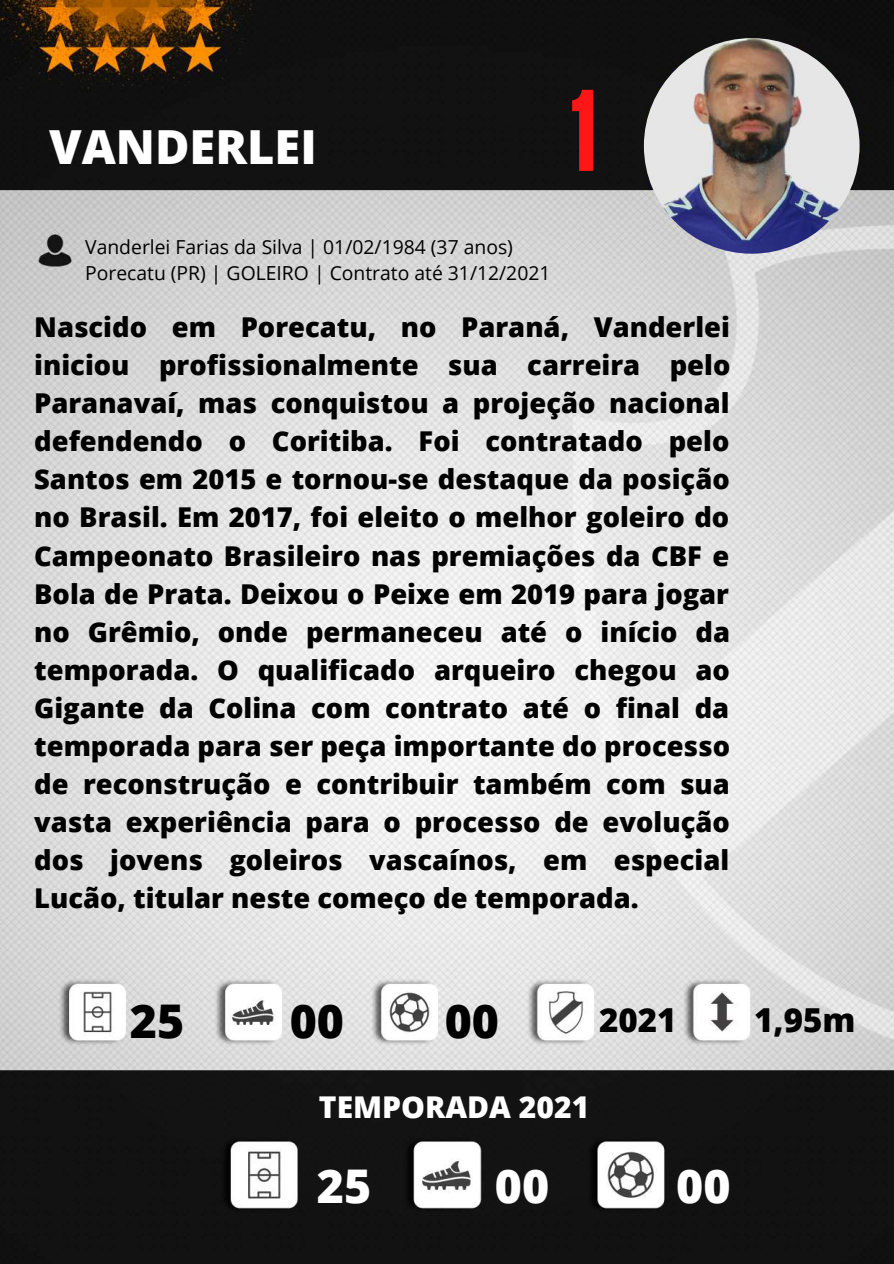
<style>
.page{position:relative;width:894px;height:1264px;background:#fff}
.page>*{position:absolute;margin:0;border:0;box-sizing:border-box;transform-origin:0 0}
.t1{font:99.75px "Aka Acid GR Compacta";color:#ff1616}
.t2{font:800 46.95px "Open Sans";color:#fff}
.t3{font:800 46.5px "Open Sans";color:#000}
.t4{font:800 46.5px "Open Sans";color:#fff}
.t5{font:800 33px "Open Sans";color:#000}
.t6{font:800 30px "Open Sans";color:#fff}
.t7{font:800 27.3px/38.1px "Open Sans";color:#000;text-align:justify}
.t8{font:19.35px/26.1px "Open Sans";color:#000}
</style>
<div class="page">
<img style="left:0;top:0;width:893px;height:1263px">
<img style="left:643px;top:38px;width:216px;height:216px;border-radius:50%">
<div style="left:372px;top:1072px;width:150px;height:49px;background:#131313"></div>
<h2 class="t2" style="left:49px;top:114px;width:269px">VANDERLEI</h2>
<h1 class="t1" style="left:571px;top:92px;width:29px">1</h1>
<p class="t8" style="left:85px;top:233px;width:466px">Vanderlei Farias da Silva | 01/02/1984 (37 anos)<br>Porecatu (PR) | GOLEIRO | Contrato até 31/12/2021</p>
<p class="t7" style="left:34px;top:307px;width:697px">Nascido em Porecatu, no Paraná, Vanderlei iniciou profissionalmente sua carreira pelo Paranavaí, mas conquistou a projeção nacional defendendo o Coritiba. Foi contratado pelo Santos em 2015 e tornou-se destaque da posição no Brasil. Em 2017, foi eleito o melhor goleiro do Campeonato Brasileiro nas premiações da CBF e Bola de Prata. Deixou o Peixe em 2019 para jogar no Grêmio, onde permaneceu até o início da temporada. O qualificado arqueiro chegou ao Gigante da Colina com contrato até o final da temporada para ser peça importante do processo de reconstrução e contribuir também com sua vasta experiência para o processo de evolução dos jovens goleiros vascaínos, em especial Lucão, titular neste começo de temporada.</p>
<h3 class="t3" style="left:130px;top:988px;width:56px">25</h3>
<h3 class="t3" style="left:289px;top:988px;width:56px">00</h3>
<h3 class="t3" style="left:444px;top:988px;width:56px">00</h3>
<p class="t5" style="left:599px;top:997px;width:79px">2021</p>
<p class="t5" style="left:754px;top:997px;width:103px">1,95m</p>
<p class="t6" style="left:319px;top:1085px;width:272px">TEMPORADA 2021</p>
<h3 class="t4" style="left:317px;top:1153px;width:56px">25</h3>
<h3 class="t4" style="left:495px;top:1153px;width:56px">00</h3>
<h3 class="t4" style="left:676px;top:1153px;width:56px">00</h3>
</div>
